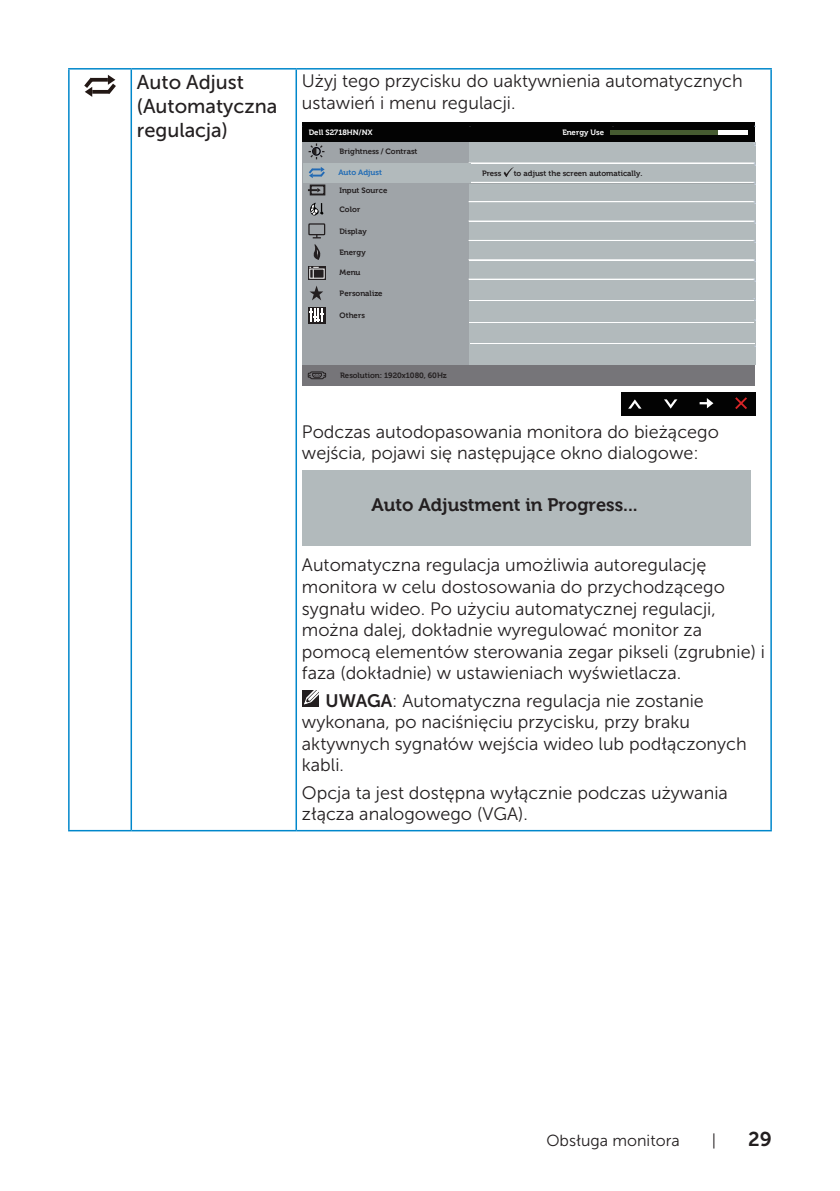
<style>
.page{position:relative;width:840px;height:1191px;background:#fff}
.page>*{position:absolute;margin:0;border:0;box-sizing:border-box;transform-origin:0 0}
.內文__Web{font:20px/24px "Museo Sans For Dell 500";color:#231f20}
.t1{font:20px "Museo Sans For Dell 700";color:#231f20}
.t2{font:700 18.2px "Museo For Dell";color:#231f20}
.Table_Paragraph{font:18px/21.6px "Museo Sans For Dell 300";color:#231f20}
.t3{font:16px "Museo Sans For Dell 300";color:#231f20}
.t4{font:700 7.8px "Museo For Dell";color:#231f20}
.t5{font:700 7.8px "Museo For Dell";color:#fff}
.t6{font:700 7.8px "Museo For Dell";color:#1f6bb5}
.s1{font-family:"Museo Sans For Dell 700"}
</style>
<div class="page">
<hr style="left:68px;top:70px;width:2px;height:760px;background:#0087cb">
<hr style="left:68px;top:68px;width:63px;height:2px;background:#0087cb">
<hr style="left:130px;top:70px;width:2px;height:760px;background:#0087cb">
<hr style="left:131px;top:68px;width:165px;height:2px;background:#0087cb">
<hr style="left:295px;top:70px;width:2px;height:760px;background:#0087cb">
<hr style="left:770px;top:70px;width:1px;height:760px;background:#0087cb">
<hr style="left:296px;top:68px;width:475px;height:2px;background:#0087cb">
<hr style="left:68px;top:830px;width:63px;height:1px;background:#0087cb">
<hr style="left:131px;top:830px;width:165px;height:1px;background:#0087cb">
<hr style="left:296px;top:830px;width:475px;height:1px;background:#0087cb">
<svg style="left:97px;top:78px;width:6px;height:4px"></svg>
<svg style="left:84px;top:77px;width:13px;height:20px"></svg>
<svg style="left:92px;top:90px;width:11px;height:4px"></svg>
<svg style="left:103px;top:75px;width:13px;height:19px"></svg>
<div style="left:302px;top:122px;width:452px;height:20px;background:#030303"></div>
<div style="left:302px;top:142px;width:168px;height:222px;background:#9fa4a8"></div>
<div style="left:469px;top:143px;width:286px;height:221px;background:#b2babc"></div>
<div style="left:302px;top:365px;width:452px;height:20px;background:#767579"></div>
<div style="left:609px;top:130px;width:138px;height:5px;background:#fff"></div>
<div style="left:609px;top:130px;width:108px;height:5px;background:#465b31"></div>
<svg style="left:308px;top:143px;width:16px;height:16px"></svg>
<div style="left:309px;top:184px;width:16px;height:11px;border:2px solid #231f20"></div>
<svg style="left:308px;top:188px;width:12px;height:4px"></svg>
<svg style="left:309px;top:286px;width:14px;height:14px"></svg>
<div style="left:308px;top:307px;width:17px;height:16px;background:#231f20"></div>
<svg style="left:309px;top:308px;width:15px;height:14px"></svg>
<svg style="left:308px;top:266px;width:17px;height:14px"></svg>
<svg style="left:309px;top:267px;width:9px;height:11px"></svg>
<div style="left:308px;top:223px;width:17px;height:12px;border:1px solid #231f20"></div>
<svg style="left:312px;top:235px;width:9px;height:3px"></svg>
<hr style="left:469px;top:163px;width:284px;height:1px;background:#fff">
<hr style="left:469px;top:182px;width:284px;height:1px;background:#fff">
<hr style="left:469px;top:201px;width:284px;height:1px;background:#fff">
<hr style="left:469px;top:202px;width:284px;height:1px;background:#fff">
<hr style="left:469px;top:221px;width:284px;height:1px;background:#fff">
<hr style="left:469px;top:240px;width:284px;height:1px;background:#fff">
<hr style="left:469px;top:259px;width:284px;height:1px;background:#fff">
<hr style="left:469px;top:260px;width:284px;height:1px;background:#fff">
<hr style="left:469px;top:279px;width:284px;height:1px;background:#fff">
<hr style="left:469px;top:300px;width:284px;height:1px;background:#fff">
<svg style="left:503px;top:167px;width:10px;height:10px"></svg>
<div style="left:302px;top:163px;width:168px;height:19px;background:#b2babc"></div>
<svg style="left:308px;top:167px;width:17px;height:11px"></svg>
<svg style="left:313px;top:244px;width:8px;height:16px"></svg>
<svg style="left:307px;top:371px;width:19px;height:8px"></svg>
<svg style="left:310px;top:203px;width:13px;height:13px"></svg>
<div style="left:620px;top:392px;width:135px;height:24px;background:#030303"></div>
<svg style="left:628px;top:399px;width:13px;height:9px"></svg>
<svg style="left:664px;top:399px;width:13px;height:9px"></svg>
<svg style="left:699px;top:398px;width:14px;height:10px"></svg>
<svg style="left:735px;top:397px;width:12px;height:12px"></svg>
<hr style="left:469px;top:322px;width:284px;height:1px;background:#fff">
<hr style="left:469px;top:343px;width:285px;height:1px;background:#fff">
<div style="left:302px;top:470px;width:448px;height:76px;background:#b2babc"></div>
<div style="left:302px;top:689px;width:17px;height:17px;background:#231f20"></div>
<svg style="left:303px;top:689px;width:16px;height:16px"></svg>
<p class="內文__Web" style="left:137px;top:70px;width:142px">Auto Adjust (Automatyczna regulacja)</p>
<p class="Table_Paragraph" style="left:302px;top:70px;width:442px">Użyj tego przycisku do uaktywnienia automatycznych ustawień i menu regulacji.</p>
<p class="t4" style="left:339px;top:147px;width:79px">Brightness / Contrast</p>
<p class="t4" style="left:339px;top:186px;width:49px">Input Source</p>
<p class="t4" style="left:339px;top:205px;width:22px">Color</p>
<p class="t4" style="left:339px;top:227px;width:28px">Display</p>
<p class="t4" style="left:339px;top:247px;width:28px">Energy</p>
<p class="t4" style="left:339px;top:267px;width:22px">Menu</p>
<p class="t4" style="left:339px;top:289px;width:44px">Personalize</p>
<p class="t4" style="left:339px;top:311px;width:27px">Others</p>
<p class="t5" style="left:309px;top:128px;width:65px">Dell S2718HN/NX</p>
<p class="t5" style="left:562px;top:128px;width:43px">Energy Use</p>
<p class="t6" style="left:338px;top:168px;width:45px">Auto Adjust</p>
<p class="t4" style="left:482px;top:169px;width:21px">Press</p>
<p class="t4" style="left:513px;top:169px;width:130px">to adjust the screen automatically.</p>
<p class="t4" style="left:340px;top:370px;width:108px">Resolution: 1920x1080, 60Hz</p>
<p class="Table_Paragraph" style="left:302px;top:421px;width:418px">Podczas autodopasowania monitora do bieżącego wejścia, pojawi się następujące okno dialogowe:</p>
<p class="t2" style="left:371px;top:494px;width:267px">Auto Adjustment in Progress...</p>
<p class="Table_Paragraph" style="left:302px;top:554px;width:464px">Automatyczna regulacja umożliwia autoregulację monitora w celu dostosowania do przychodzącego sygnału wideo. Po użyciu automatycznej regulacji, można dalej, dokładnie wyregulować monitor za pomocą elementów sterowania zegar pikseli (zgrubnie) i faza (dokładnie) w ustawieniach wyświetlacza.</p>
<p class="Table_Paragraph" style="left:302px;top:690px;width:446px;text-indent:24px"><span class="s1">UWAGA</span>: Automatyczna regulacja nie zostanie wykonana, po naciśnięciu przycisku, przy braku aktywnych sygnałów wejścia wideo lub podłączonych kabli.</p>
<p class="Table_Paragraph" style="left:302px;top:782px;width:427px">Opcja ta jest dostępna wyłącznie podczas używania złącza analogowego (VGA).</p>
<p class="t3" style="left:546px;top:1131px;width:135px">Obsługa monitora</p>
<p class="t3" style="left:711px;top:1131px;width:6px">|</p>
<p class="t1" style="left:747px;top:1127px;width:25px">29</p>
</div>
